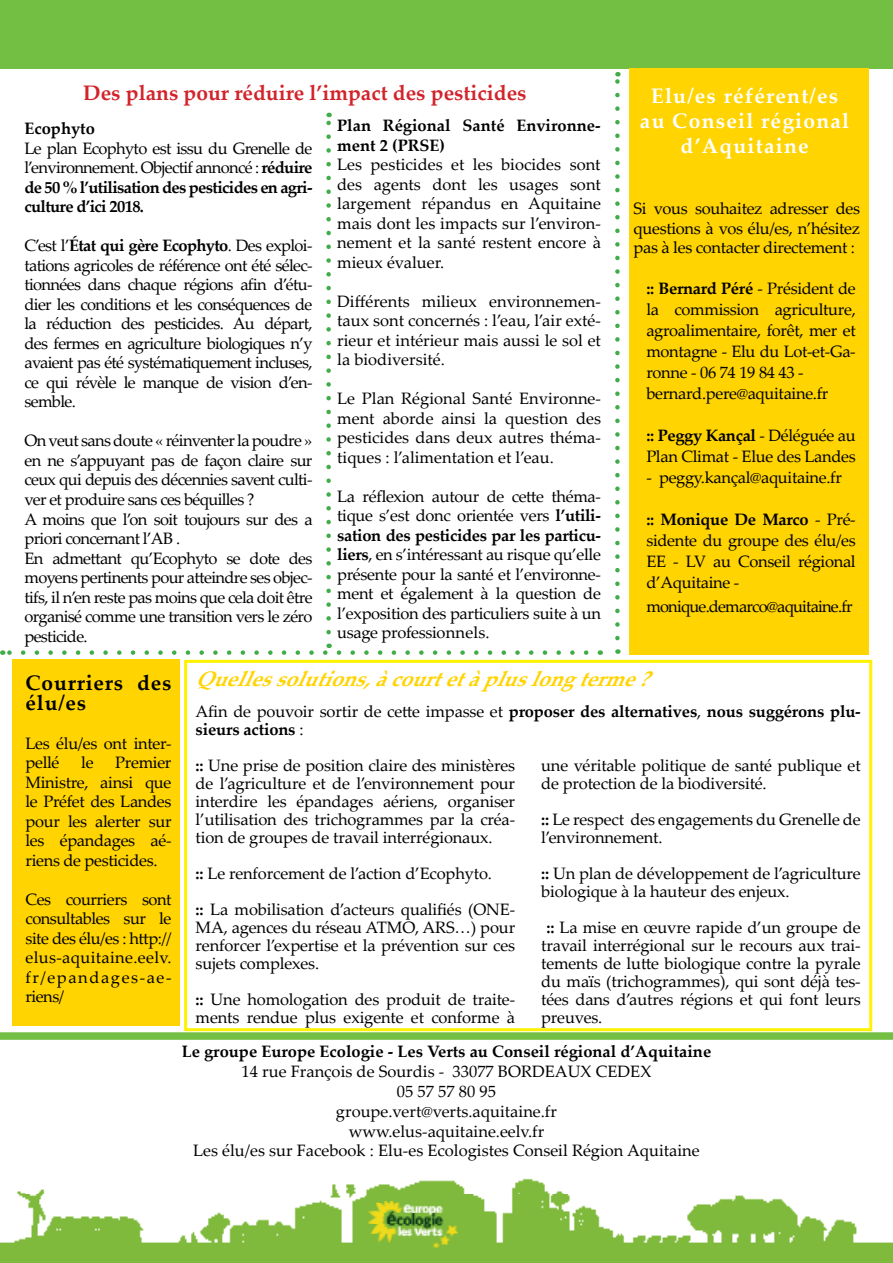
<style>
.page{position:relative;width:893px;height:1263px;background:#fff}
.page>*{position:absolute;margin:0;border:0;box-sizing:border-box;transform-origin:0 0}
.t1{font:700 21px/25px "Palatino Linotype";letter-spacing:.06em;color:#fff;text-align:center}
.t2{font:italic 700 21px "Palatino Linotype";color:#ffd400}
.t3{font:700 21px "Palatino Linotype";color:#d2232a}
.t4{font:700 21px/19.5px "Palatino Linotype";letter-spacing:.04em;color:#000}
.t5{font:16.5px/19.5px "Palatino Linotype";letter-spacing:-.02em;color:#000;text-align:justify}
.t6{font:16.5px/19.5px "Palatino Linotype";letter-spacing:-.04em;color:#000}
.t7{font:700 16.5px/18px "Palatino Linotype";color:#000}
.t8{font:16.5px/19.8px "Palatino Linotype";color:#000;text-align:center}
.t9{font:16.5px "Palatino Linotype";letter-spacing:-.05em;color:#000}
.s1{font-weight:700}
.s2{font-weight:400}
</style>
<div class="page">
<div style="left:0;top:0;width:893px;height:69px;background:#72bf44"></div>
<img style="left:0;top:1178px;width:893px;height:85px">
<img style="left:369px;top:1201px;width:91px;height:53px">
<div style="left:0;top:1032px;width:893px;height:8px;background:#72bf44"></div>
<div style="left:184px;top:660px;width:688px;height:371px;border:3px solid #fff200"></div>
<div style="left:629px;top:68px;width:239px;height:587px;background:#ffd400"></div>
<svg style="left:9px;top:644px;width:577px;height:11px"></svg>
<svg style="left:326px;top:113px;width:5px;height:519px"></svg>
<svg style="left:615px;top:72px;width:5px;height:566px"></svg>
<div style="left:13px;top:659px;width:167px;height:367px;background:#ffd400"></div>
<p class="t3" style="left:83px;top:78px;width:445px">Des plans pour réduire l’impact des pesticides</p>
<p class="t7" style="left:337px;top:115px;width:265px;line-height:19.5px">Plan Régional Santé Environne&shy;ment 2 (PRSE)</p>
<p class="t5" style="left:337px;top:154px;width:265px">Les pesticides et les biocides sont des agents dont les usages sont largement répandus en Aquitaine mais dont les impacts sur l’environ&shy;nement et la santé restent encore à mieux évaluer.</p>
<p class="t5" style="left:337px;top:291px;width:265px">Différents milieux environnemen&shy;taux sont concernés : l’eau, l’air exté&shy;rieur et intérieur mais aussi le sol et la biodiversité.</p>
<p class="t5" style="left:337px;top:388px;width:265px">Le Plan Régional Santé Environne&shy;ment aborde ainsi la question des pesticides dans deux autres théma&shy;tiques : l’alimentation et l’eau.</p>
<p class="t5" style="left:337px;top:486px;width:265px">La réflexion autour de cette théma&shy;tique s’est donc orientée vers <span class="s1">l’utili&shy;sation des pesticides par les particu&shy;liers</span>, en s’intéressant au risque qu’elle présente pour la santé et l’environne&shy;ment et également à la question de l’exposition des particuliers suite à un usage professionnels.</p>
<p class="t7" style="left:24px;top:119px;width:72px">Ecophyto</p>
<p class="t5" style="left:24px;top:138px;width:290px">Le plan Ecophyto est issu du Grenelle de l’environnement. Objectif annoncé : <span class="s1">réduire de 50 % l’utilisation des pesticides en agri&shy;culture d’ici 2018.</span></p>
<p class="t5" style="left:24px;top:235px;width:290px">C’est l’<span class="s1">État qui gère Ecophyto</span>. Des exploi&shy;tations agricoles de référence ont été sélec&shy;tionnées dans chaque régions afin d’étu&shy;dier les conditions et les conséquences de la réduction des pesticides. Au départ, des fermes en agriculture biologiques n’y avaient pas été systématiquement incluses, ce qui révèle le manque de vision d’en&shy;semble.</p>
<p class="t6" style="left:24px;top:430px;width:290px">On veut sans doute « réinventer la poudre » en ne s’appuyant pas de façon claire sur ceux qui depuis des décennies savent culti&shy;ver et produire sans ces béquilles ?<br>A moins que l’on soit toujours sur des a priori concernant l’AB .<br>En admettant qu’Ecophyto se dote des moyens pertinents pour atteindre ses objec&shy;tifs, il n’en reste pas moins que cela doit être organisé comme une transition vers le zéro pesticide.</p>
<p class="t1" style="left:640px;top:83px;width:211px">Elu/es référent/es au Conseil régional d’Aquitaine</p>
<p class="t5" style="left:634px;top:198px;width:228px">Si vous souhaitez adresser des questions à vos élu/es, n’hésitez pas à les contacter directement :</p>
<p class="t5" style="left:646px;top:277px;width:211px;line-height:21px;text-align:left"><span class="s1">:: Bernard Péré</span> - Président de la commission agriculture, agroalimentaire, forêt, mer et montagne - Elu du Lot-et-Ga&shy;ronne - 06 74 19 84 43 - bernard.pere@aquitaine.fr</p>
<p class="t5" style="left:646px;top:424px;width:211px;line-height:21px"><span class="s1">:: Peggy Kançal</span> - Déléguée au<br>Plan Climat - Elue des Landes</p>
<p class="t5" style="left:646px;top:467px;width:197px">- peggy.kançal@aquitaine.fr</p>
<p class="t5" style="left:646px;top:508px;width:211px;line-height:21px"><span class="s1">:: Monique De Marco</span> - Pré&shy;sidente du groupe des élu/es EE - LV au Conseil régional d’Aquitaine -</p>
<p class="t9" style="left:646px;top:594px;width:208px">monique.demarco@aquitaine.fr</p>
<p class="t4" style="left:26px;top:672px;width:147px">Courriers des élu/es</p>
<p class="t5" style="left:26px;top:733px;width:147px">Les élu/es ont inter&shy;pellé</p>
<p class="t5" style="left:81px;top:752px;width:14px">le</p>
<p class="t5" style="left:26px;top:752px;width:148px;text-indent:90px">Premier Ministre, ainsi que le Préfet des Landes pour les alerter sur les épandages aé&shy;riens de pesticides.</p>
<p class="t5" style="left:26px;top:889px;width:148px">Ces courriers sont consultables sur le site des élu/es : http:// elus-aquitaine.eelv. fr/epandages-ae&shy;riens/</p>
<p class="t2" style="left:196px;top:664px;width:467px">Quellessolutions,àcourtetàpluslongterme?</p>
<p class="t7" style="left:196px;top:702px;width:667px"><span class="s2">Afin de pouvoir sortir de cette impasse et</span> proposer des alternatives<span class="s2">,</span> nous suggérons plu&shy;sieurs actions <span class="s2">:</span></p>
<p class="t5" style="left:196px;top:756px;width:321px;line-height:18px"><span class="s1">::</span> Une prise de position claire des ministères de l’agriculture et de l’environnement pour interdire les épandages aériens, organiser l’utilisation des trichogrammes par la créa&shy;tion de groupes de travail interrégionaux.</p>
<p class="t5" style="left:196px;top:855px;width:321px;line-height:36px"><span class="s1">::</span> Le renforcement de l’action d’Ecophyto.<br><span class="s1">::</span> La mobilisation d’acteurs qualifiés (ONE-</p>
<p class="t5" style="left:196px;top:918px;width:321px;line-height:18px">MA, agences du réseau ATMO, ARS…) pour renforcer l’expertise et la prévention sur ces sujets complexes.</p>
<p class="t5" style="left:196px;top:990px;width:321px;line-height:18px"><span class="s1">::</span> Une homologation des produit de traite&shy;ments rendue plus exigente et conforme à</p>
<p class="t5" style="left:541px;top:756px;width:321px;line-height:18px">une véritable politique de santé publique et de protection de la biodiversité.</p>
<p class="t5" style="left:541px;top:810px;width:321px;line-height:18px"><span class="s1">::</span> Le respect des engagements du Grenelle de l’environnement.</p>
<p class="t5" style="left:541px;top:864px;width:321px;line-height:18px"><span class="s1">::</span> Un plan de développement de l’agriculture biologique à la hauteur des enjeux.</p>
<p class="t5" style="left:541px;top:918px;width:321px;line-height:18px;text-indent:5px"><span class="s1">::</span> La mise en œuvre rapide d’un groupe de travail interrégional sur le recours aux trai&shy;tements de lutte biologique contre la pyrale du maïs (trichogrammes), qui sont déjà tes&shy;tées dans d’autres régions et qui font leurs preuves.</p>
<p class="t7" style="left:182px;top:1042px;width:531px">Le groupe Europe Ecologie - Les Verts au Conseil régional d’Aquitaine</p>
<p class="t8" style="left:193px;top:1061px;width:508px">14 rue François de Sourdis - 33077 BORDEAUX CEDEX<br>05 57 57 80 95<br>groupe.vert@verts.aquitaine.fr<br>www.elus-aquitaine.eelv.fr<br>Les élu/es sur Facebook : Elu-es Ecologistes Conseil Région Aquitaine</p>
</div>
